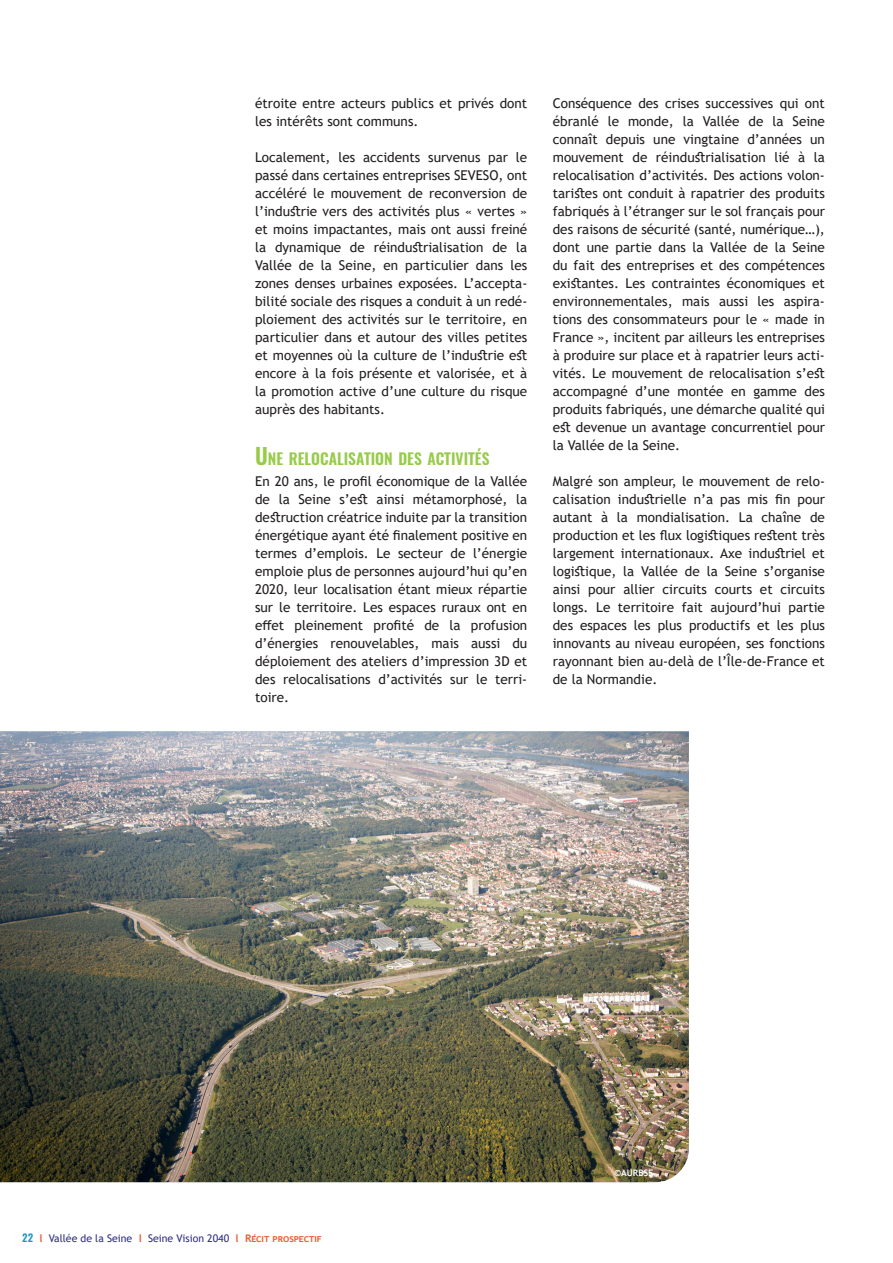
<style>
.page{position:relative;width:893px;height:1263px;background:#fff}
.page>*{position:absolute;margin:0;border:0;box-sizing:border-box;transform-origin:0 0}
.t1{font:600 15.6px "Oswald";color:#98cb4c}
.t2{font:13.5px/18px "Trebuchet MS";color:#231f20;text-align:justify}
.t3{font:10.5px "Trebuchet MS";color:#303083}
.t4{font:700 9px "Trebuchet MS";color:#fff}
.s1{font-size:22.2px}
.s2{font-family:"Oswald";font-weight:600;color:#1e96bf}
.s3{font-weight:700;color:#f05937}
</style>
<div class="page">
<img style="left:0;top:731px;width:689px;height:451px">
<p class="t2" style="left:255px;top:94px;width:274px">étroite entre acteurs publics et privés dont les intérêts sont communs.</p>
<p class="t2" style="left:255px;top:148px;width:274px">Localement, les accidents survenus par le passé dans certaines entreprises SEVESO, ont accéléré le mouvement de reconversion de l’industrie vers des activités plus « vertes » et moins impactantes, mais ont aussi freiné la dynamique de réindustrialisation de la Vallée de la Seine, en particulier dans les zones denses urbaines exposées. L’accepta&shy;bilité sociale des risques a conduit à un redé&shy;ploiement des activités sur le territoire, en particulier dans et autour des villes petites et moyennes où la culture de l’industrie est encore à la fois présente et valorisée, et à la promotion active d’une culture du risque auprès des habitants.</p>
<p class="t1" style="left:255px;top:448px;width:236px"><span class="s1">U</span>NE RELOCALISATION DES ACTIVITÉS</p>
<p class="t2" style="left:255px;top:472px;width:274px">En 20 ans, le profil économique de la Vallée de la Seine s’est ainsi métamorphosé, la destruction créatrice induite par la transition énergétique ayant été finalement positive en termes d’emplois. Le secteur de l’énergie emploie plus de personnes aujourd’hui qu’en 2020, leur localisation étant mieux répartie sur le territoire. Les espaces ruraux ont en effet pleinement profité de la profusion d’énergies renouvelables, mais aussi du déploiement des ateliers d’impression 3D et des relocalisations d’activités sur le terri&shy;toire.</p>
<p class="t2" style="left:553px;top:94px;width:274px">Conséquence des crises successives qui ont ébranlé le monde, la Vallée de la Seine connaît depuis une vingtaine d’années un mouvement de réindustrialisation lié à la relocalisation d’activités. Des actions volon&shy;taristes ont conduit à rapatrier des produits fabriqués à l’étranger sur le sol français pour des raisons de sécurité (santé, numérique…), dont une partie dans la Vallée de la Seine du fait des entreprises et des compétences existantes. Les contraintes économiques et environnementales, mais aussi les aspira&shy;tions des consommateurs pour le « made in France », incitent par ailleurs les entreprises à produire sur place et à rapatrier leurs acti&shy;vités. Le mouvement de relocalisation s’est accompagné d’une montée en gamme des produits fabriqués, une démarche qualité qui est devenue un avantage concurrentiel pour la Vallée de la Seine.</p>
<p class="t2" style="left:553px;top:472px;width:274px">Malgré son ampleur, le mouvement de relo&shy;calisation industrielle n’a pas mis fin pour autant à la mondialisation. La chaîne de production et les flux logistiques restent très largement internationaux. Axe industriel et logistique, la Vallée de la Seine s’organise ainsi pour allier circuits courts et circuits longs. Le territoire fait aujourd’hui partie des espaces les plus productifs et les plus innovants au niveau européen, ses fonctions rayonnant bien au-delà de l’Île-de-France et de la Normandie.</p>
<p class="t3" style="left:22px;top:1231px;width:301px"><span class="s2">22</span> <span class="s3">l</span> Vallée de la Seine <span class="s3">l</span> Seine Vision 2040 <span class="s3">l Récit prospectif</span></p>
<p class="t4" style="left:615px;top:1167px;width:40px">©AURBSE</p>
</div>
